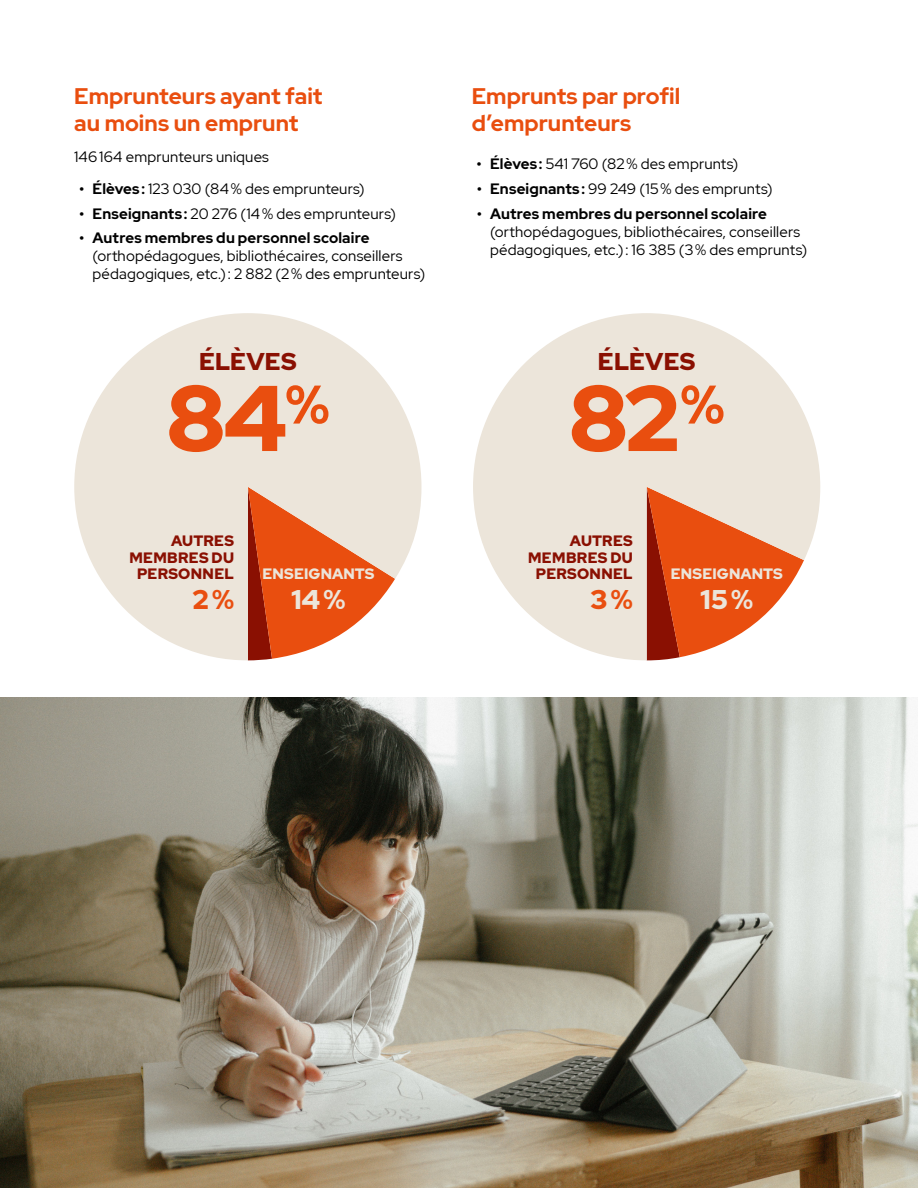
<style>
.page{position:relative;width:918px;height:1188px;background:#fff}
.page>*{position:absolute;margin:0;border:0;box-sizing:border-box;transform-origin:0 0}
.t1{font:900 93px "Red Hat Display";color:#e94e0f}
.t2{font:900 27px "Red Hat Display";color:#ece5da}
.t3{font:900 27px "Red Hat Display";color:#e94e0f}
.t4{font:900 24.15px "Red Hat Display";letter-spacing:.01em;color:#8a1002}
.t5{font:700 22.5px/27px "Red Hat Display";color:#e94e0f}
.t6{font:15px/18px "Red Hat Display";letter-spacing:.01em;color:#000}
.t7{font:700 15px "Red Hat Display";letter-spacing:.01em;color:#000}
.t8{font:900 15px/16.5px "Red Hat Display";letter-spacing:.02em;color:#8a1002;text-align:right}
.t9{font:900 15px "Red Hat Display";letter-spacing:.01em;color:#ece5da}
.s1{font-weight:700}
</style>
<div class="page">
<svg style="left:74px;top:313px;width:347px;height:347px;fill:#ece5da"></svg>
<svg style="left:473px;top:313px;width:347px;height:347px;fill:#ece5da"></svg>
<img style="left:0;top:698px;width:918px;height:490px">
<h3 class="t5" style="left:74px;top:82px;width:250px">Emprunteurs ayant fait au moins un emprunt</h3>
<p class="t6" style="left:74px;top:148px;width:196px">146164 emprunteurs uniques</p>
<p class="t6" style="left:79px;top:179px;width:287px"><span class="s1">• Élèves :</span> 123 030 (84% des emprunteurs)</p>
<p class="t6" style="left:79px;top:204px;width:318px"><span class="s1">• Enseignants :</span> 20 276 (14% des emprunteurs)</p>
<p class="t7" style="left:79px;top:228px;width:292px">• Autres membres du personnel scolaire</p>
<p class="t6" style="left:93px;top:247px;width:334px">(orthopédagogues, bibliothécaires, conseillers pédagogiques, etc.): 2 882 (2% des emprunteurs)</p>
<h3 class="t4" style="left:199px;top:345px;width:99px">ÉLÈVES</h3>
<h1 class="t1" style="left:166px;top:357px;width:165px">84<sup>%</sup></h1>
<p class="t8" style="left:129px;top:533px;width:106px">AUTRES<br>MEMBRES DU<br>PERSONNEL</p>
<h2 class="t3" style="left:193px;top:582px;width:43px">2%</h2>
<p class="t9" style="left:263px;top:564px;width:113px">ENSEIGNANTS</p>
<h2 class="t2" style="left:291px;top:582px;width:56px">14%</h2>
<h3 class="t5" style="left:472px;top:82px;width:210px">Emprunts par profil d’emprunteurs</h3>
<p class="t6" style="left:477px;top:155px;width:263px"><span class="s1">• Élèves :</span> 541 760 (82% des emprunts)</p>
<p class="t6" style="left:477px;top:179px;width:297px"><span class="s1">• Enseignants :</span> 99 249 (15% des emprunts)</p>
<p class="t7" style="left:477px;top:204px;width:292px">• Autres membres du personnel scolaire</p>
<p class="t6" style="left:490px;top:222px;width:319px">(orthopédagogues, bibliothécaires, conseillers pédagogiques, etc.): 16 385 (3% des emprunts)</p>
<h3 class="t4" style="left:598px;top:345px;width:99px">ÉLÈVES</h3>
<h1 class="t1" style="left:569px;top:357px;width:157px">82<sup>%</sup></h1>
<p class="t8" style="left:528px;top:533px;width:106px">AUTRES<br>MEMBRES DU<br>PERSONNEL</p>
<h2 class="t3" style="left:591px;top:582px;width:44px">3%</h2>
<p class="t9" style="left:671px;top:564px;width:113px">ENSEIGNANTS</p>
<h2 class="t2" style="left:701px;top:582px;width:54px">15%</h2>
</div>
